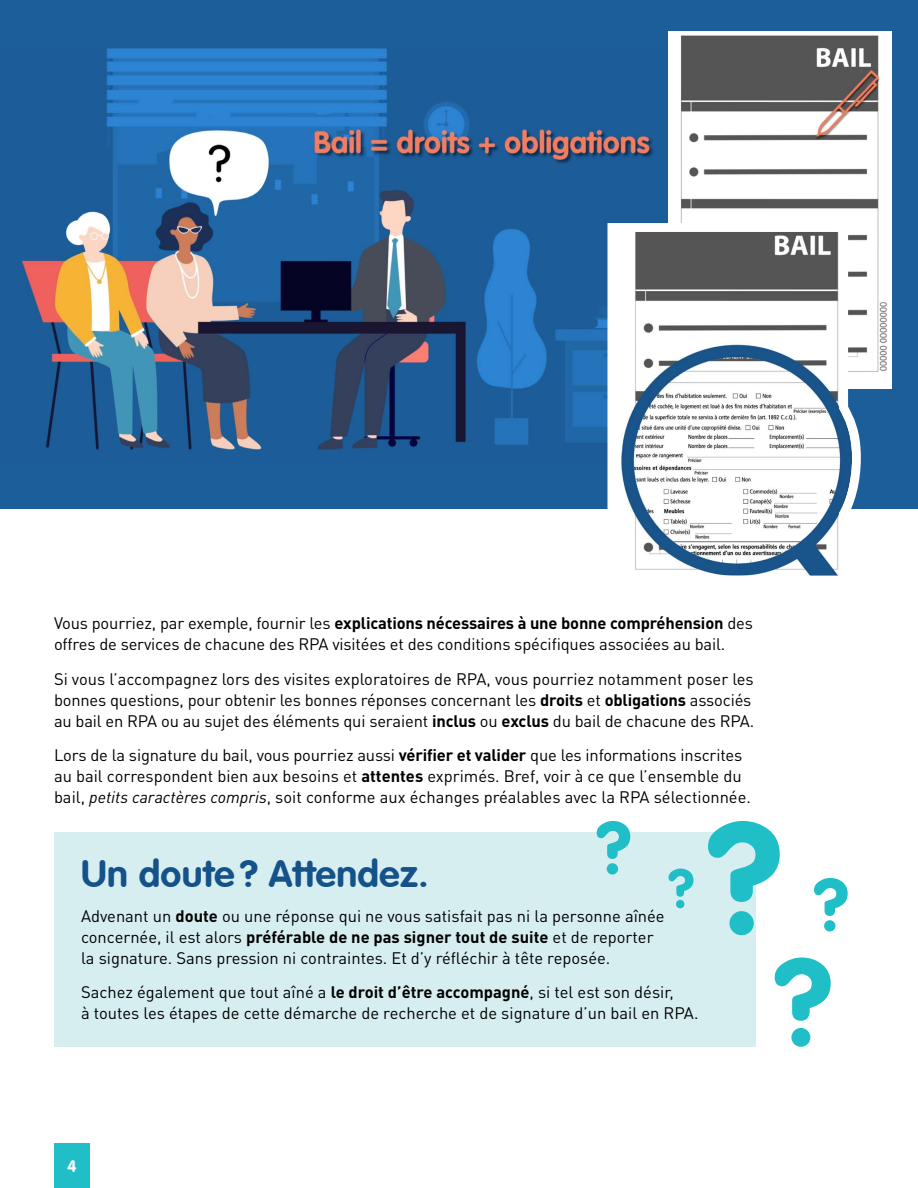
<style>
.page{position:relative;width:918px;height:1188px;background:#fff}
.page>*{position:absolute;margin:0;border:0;box-sizing:border-box;transform-origin:0 0}
.t1{font:700 155.55px "VAG Rounded";color:#20bec6}
.t2{font:700 121.5px "VAG Rounded";color:#20bec6}
.t3{font:700 72.9px "VAG Rounded";color:#20bec6}
.t4{font:700 54px "VAG Rounded";color:#20bec6}
.t5{font:700 37.5px "VAG Rounded";letter-spacing:.01em;color:#155289}
.t6{font:16.5px/21px "DINOT";color:#000}
.t7{font:700 16.5px "VAG Rounded";color:#fff}
.s1{font-weight:700}
.s2{font-style:italic}
.s3{font-size:72.9px}
</style>
<div class="page">
<div style="left:0;top:0;width:918px;height:508px;background:#1c5e9a"></div>
<img style="left:21px;top:48px;width:648px;height:403px">
<img style="left:669px;top:31px;width:222px;height:357px">
<svg style="left:603px;top:219px;width:262px;height:357px"></svg>
<div style="left:54px;top:832px;width:702px;height:214px;background:#d6eef0"></div>
<div style="left:54px;top:1143px;width:36px;height:45px;background:#20bec6"></div>
<p class="t6" style="left:54px;top:612px;width:700px">Vous pourriez, par exemple, fournir les <span class="s1">explications nécessaires à une bonne compréhension</span> des offres de services de chacune des RPA visitées et des conditions spécifiques associées au bail.</p>
<p class="t6" style="left:54px;top:667px;width:702px">Si vous l’accompagnez lors des visites exploratoires de RPA, vous pourriez notamment poser les bonnes questions, pour obtenir les bonnes réponses concernant les <span class="s1">droits</span> et <span class="s1">obligations</span> associés au bail en RPA ou au sujet des éléments qui seraient <span class="s1">inclus</span> ou <span class="s1">exclus</span> du bail de chacune des RPA.</p>
<p class="t6" style="left:54px;top:744px;width:698px">Lors de la signature du bail, vous pourriez aussi <span class="s1">vérifier et valider</span> que les informations inscrites au bail correspondent bien aux besoins et <span class="s1">attentes</span> exprimés. Bref, voir à ce que l’ensemble du bail, <span class="s2">petits caractères compris</span>, soit conforme aux échanges préalables avec la RPA sélectionnée.</p>
<h3 class="t3" style="left:596px;top:805px;width:37px">?</h3>
<h3 class="t5" style="left:81px;top:852px;width:349px">Un doute ? Attendez.</h3>
<p class="t6" style="left:81px;top:905px;width:585px">Advenant un <span class="s1">doute</span> ou une réponse qui ne vous satisfait pas ni la personne aînée concernée, il est alors <span class="s1">préférable de ne pas signer tout de suite</span> et de reporter la signature. Sans pression ni contraintes. Et d’y réfléchir à tête reposée.</p>
<p class="t6" style="left:81px;top:981px;width:619px">Sachez également que tout aîné a <span class="s1">le droit d’être accompagné</span>, si tel est son désir,<br>à toutes les étapes de cette démarche de recherche et de signature d’un bail en RPA.</p>
<h3 class="t4" style="left:668px;top:857px;width:27px">?</h3>
<h1 class="t1" style="left:708px;top:787px;width:143px">? <span class="s3">?</span></h1>
<h2 class="t2" style="left:774px;top:931px;width:60px">?</h2>
<p class="t7" style="left:67px;top:1156px;width:11px">4</p>
</div>
